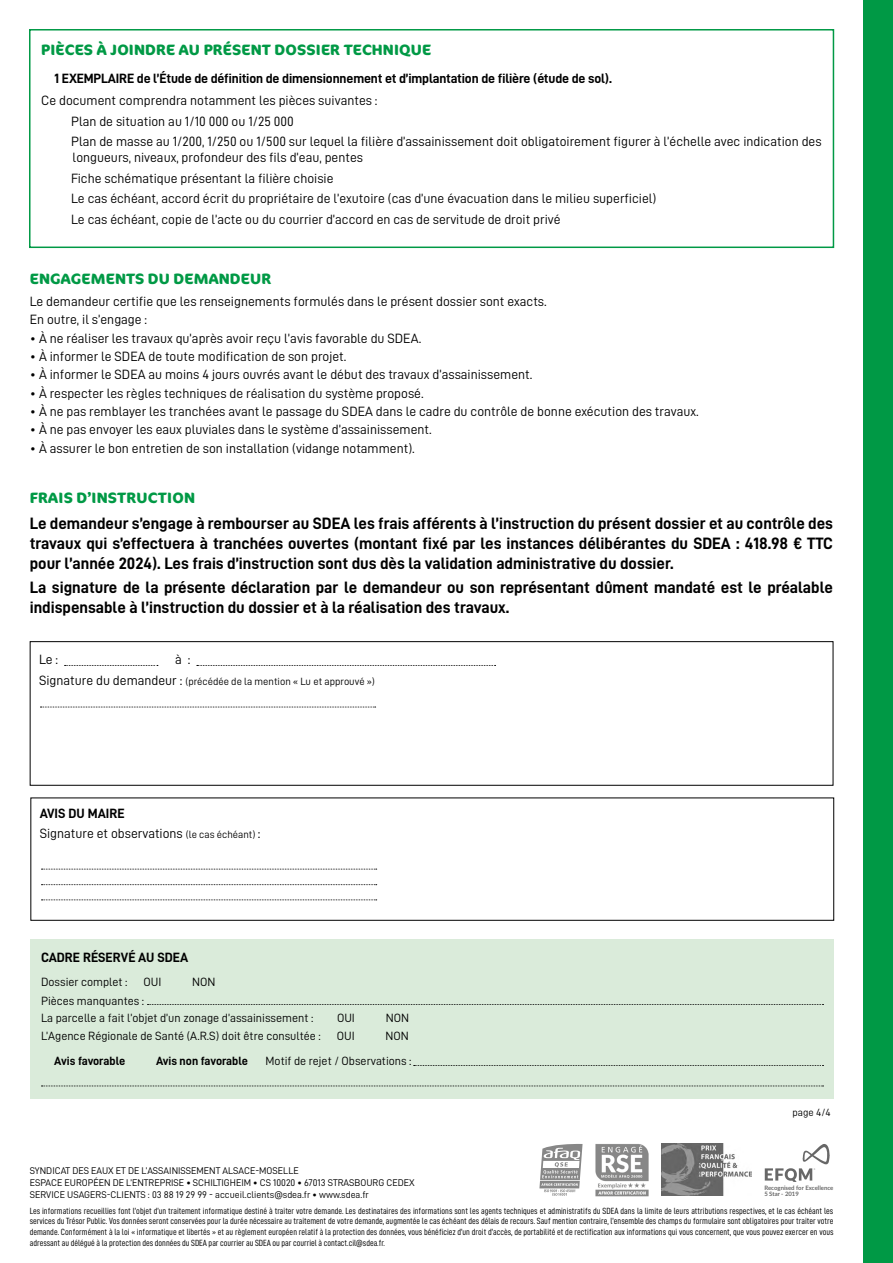
<style>
.page{position:relative;width:893px;height:1263px;background:#fff}
.page>*{position:absolute;margin:0;border:0;box-sizing:border-box;transform-origin:0 0}
.t1{font:16.5px/19.8px "D DIN Bold";color:#000;text-align:justify}
.t2{font:700 15px "Cocon OT";letter-spacing:.01em;color:#009945}
.t3{font:13.5px/20.4px "D DIN";color:#000}
.t4{font:13.5px "D DIN Bold";letter-spacing:-.01em;color:#000}
.t5{font:12px/16.2px "D DIN";color:#000}
.t6{font:12px "D DIN Bold";letter-spacing:-.005em;color:#000}
.t7{font:10.5px "D DIN";color:#000}
.t8{font:9.75px/12px "D DIN";color:#000}
.t9{font:9px/10.8px "D DIN Condensed";color:#000;text-align:justify}
.t10{font:700 6px/6.1px "Lato";color:#676767}
.s1{font-size:13.5px}
.s2{font-size:10.5px}
.s3{font-family:"D DIN Bold"}
</style>
<div class="page">
<div style="left:863px;top:0;width:30px;height:1263px;background:#009945"></div>
<svg style="left:765px;top:1144px;width:65px;height:38px"></svg>
<img style="left:595px;top:1144px;width:53px;height:52px">
<img style="left:662px;top:1144px;width:89px;height:52px">
<svg style="left:539px;top:1144px;width:44px;height:52px"></svg>
<div style="left:30px;top:940px;width:803px;height:159px;background:#daebda"></div>
<div style="left:29px;top:29px;width:805px;height:219px;border:2px solid #009945"></div>
<div style="left:30px;top:641px;width:803px;height:145px;border:1px solid #000"></div>
<div style="left:30px;top:797px;width:804px;height:124px;border:1px solid #000"></div>
<svg style="left:65px;top:665px;width:93px;height:1px"></svg>
<svg style="left:197px;top:665px;width:299px;height:1px"></svg>
<svg style="left:40px;top:707px;width:336px;height:1px"></svg>
<svg style="left:41px;top:869px;width:336px;height:1px"></svg>
<svg style="left:41px;top:899px;width:336px;height:1px"></svg>
<svg style="left:41px;top:884px;width:336px;height:1px"></svg>
<svg style="left:147px;top:1004px;width:676px;height:1px"></svg>
<svg style="left:414px;top:1065px;width:409px;height:1px"></svg>
<svg style="left:41px;top:1085px;width:782px;height:1px"></svg>
<p class="t2" style="left:41px;top:40px;width:392px">PIÈCES À JOINDRE AU PRÉSENT DOSSIER TECHNIQUE</p>
<p class="t4" style="left:55px;top:71px;width:559px">1 EXEMPLAIRE de l’Étude de définition de dimensionnement et d’implantation de filière (étude de sol).</p>
<p class="t3" style="left:71px;top:90px;width:752px;text-indent:-30px">Ce document comprendra notamment les pièces suivantes :<br>Plan de situation au 1/10 000 ou 1/25 000<br>Plan de masse au 1/200, 1/250 ou 1/500 sur lequel la filière d’assainissement doit obligatoirement figurer à l’échelle avec indication des</p>
<p class="t3" style="left:71px;top:147px;width:587px">longueurs, niveaux, profondeur des fils d’eau, pentes<br>Fiche schématique présentant la filière choisie<br>Le cas échéant, accord écrit du propriétaire de l’exutoire (cas d’une évacuation dans le milieu superficiel)<br>Le cas échéant, copie de l’acte ou du courrier d’accord en cas de servitude de droit privé</p>
<p class="t2" style="left:30px;top:269px;width:243px">ENGAGEMENTS DU DEMANDEUR</p>
<p class="t3" style="left:30px;top:292px;width:518px;line-height:18.3px">Le demandeur certifie que les renseignements formulés dans le présent dossier sont exacts.<br>En outre, il s’engage :</p>
<p class="t3" style="left:30px;top:328px;width:393px">• À ne réaliser les travaux qu’après avoir reçu l’avis favorable du SDEA.</p>
<p class="t3" style="left:30px;top:346px;width:318px">• À informer le SDEA de toute modification de son projet.</p>
<p class="t3" style="left:30px;top:364px;width:504px">• À informer le SDEA au moins 4 jours ouvrés avant le début des travaux d’assainissement.</p>
<p class="t3" style="left:30px;top:383px;width:395px">• À respecter les règles techniques de réalisation du système proposé.</p>
<p class="t3" style="left:30px;top:401px;width:670px">• À ne pas remblayer les tranchées avant le passage du SDEA dans le cadre du contrôle de bonne exécution des travaux.</p>
<p class="t3" style="left:30px;top:419px;width:403px">• À ne pas envoyer les eaux pluviales dans le système d’assainissement.</p>
<p class="t3" style="left:30px;top:438px;width:387px">• À assurer le bon entretien de son installation (vidange notamment).</p>
<p class="t2" style="left:30px;top:489px;width:167px">FRAIS D’INSTRUCTION</p>
<p class="t1" style="left:30px;top:513px;width:805px">Le demandeur s’engage à rembourser au SDEA les frais afférents à l’instruction du présent dossier et au contrôle des travaux qui s’effectuera à tranchées ouvertes (montant fixé par les instances délibérantes du SDEA : 418.98 € TTC pour l’année 2024). Les frais d’instruction sont dus dès la validation administrative du dossier.</p>
<p class="t1" style="left:30px;top:577px;width:805px">La signature de la présente déclaration par le demandeur ou son représentant dûment mandaté est le préalable indispensable à l’instruction du dossier et à la réalisation des travaux.</p>
<p class="t3" style="left:39px;top:649px;width:21px">Le :</p>
<p class="t3" style="left:175px;top:649px;width:17px">à :</p>
<p class="t7" style="left:39px;top:675px;width:337px"><span class="s1">Signature du demandeur :</span> (précédée de la mention « Lu et approuvé »)</p>
<p class="t4" style="left:40px;top:806px;width:86px">AVIS DU MAIRE</p>
<p class="t3" style="left:40px;top:823px;width:222px">Signature et observations <span class="s2">(le cas échéant)</span> :</p>
<p class="t4" style="left:41px;top:949px;width:149px">CADRE RÉSERVÉ AU SDEA</p>
<p class="t5" style="left:41px;top:974px;width:88px">Dossier complet :</p>
<p class="t5" style="left:143px;top:974px;width:19px">OUI</p>
<p class="t5" style="left:192px;top:974px;width:25px">NON</p>
<p class="t5" style="left:41px;top:993px;width:274px">Pièces manquantes :<br>La parcelle a fait l’objet d’un zonage d’assainissement :</p>
<p class="t5" style="left:337px;top:1009px;width:19px">OUI</p>
<p class="t5" style="left:386px;top:1009px;width:25px">NON</p>
<p class="t5" style="left:41px;top:1027px;width:281px">L’Agence Régionale de Santé (A.R.S) doit être consultée :</p>
<p class="t5" style="left:337px;top:1027px;width:19px">OUI</p>
<p class="t5" style="left:385px;top:1027px;width:25px">NON</p>
<p class="t6" style="left:54px;top:1054px;width:73px">Avis favorable</p>
<p class="t6" style="left:156px;top:1054px;width:94px">Avis non favorable</p>
<p class="t5" style="left:266px;top:1053px;width:148px">Motif de rejet / Observations :</p>
<p class="t7" style="left:793px;top:1107px;width:40px">page 4/4</p>
<p class="t8" style="left:30px;top:1164px;width:386px">SYNDICAT DES EAUX ET DE L’ASSAINISSEMENT ALSACE-MOSELLE<br>ESPACE EUROPÉEN DE L’ENTREPRISE <span class="s3">•</span> SCHILTIGHEIM <span class="s3">•</span> CS 10020 <span class="s3">•</span> 67013 STRASBOURG CEDEX<br>SERVICE USAGERS-CLIENTS : 03 88 19 29 99 - accueil.clients@sdea.fr <span class="s3">•</span> www.sdea.fr</p>
<p class="t9" style="left:30px;top:1205px;width:805px">Les informations recueillies font l’objet d’un traitement informatique destiné à traiter votre demande. Les destinataires des informations sont les agents techniques et administratifs du SDEA dans la limite de leurs attributions respectives, et le cas échéant les services du Trésor Public. Vos données seront conservées pour la durée nécessaire au traitement de votre demande, augmentée le cas échéant des délais de recours. Sauf mention contraire, l’ensemble des champs du formulaire sont obligatoires pour traiter votre demande. Conformément à la loi « informatique et libertés » et au règlement européen relatif à la protection des données, vous bénéficiez d’un droit d’accès, de portabilité et de rectification aux informations qui vous concernent, que vous pouvez exercer en vous adressant au délégué à la protection des données du SDEA par courrier au SDEA ou par courriel à contact.cil@sdea.fr.</p>
<p class="t10" style="left:764px;top:1184px;width:71px">Recognised for Excellence<br>5 Star - 2019</p>
</div>
